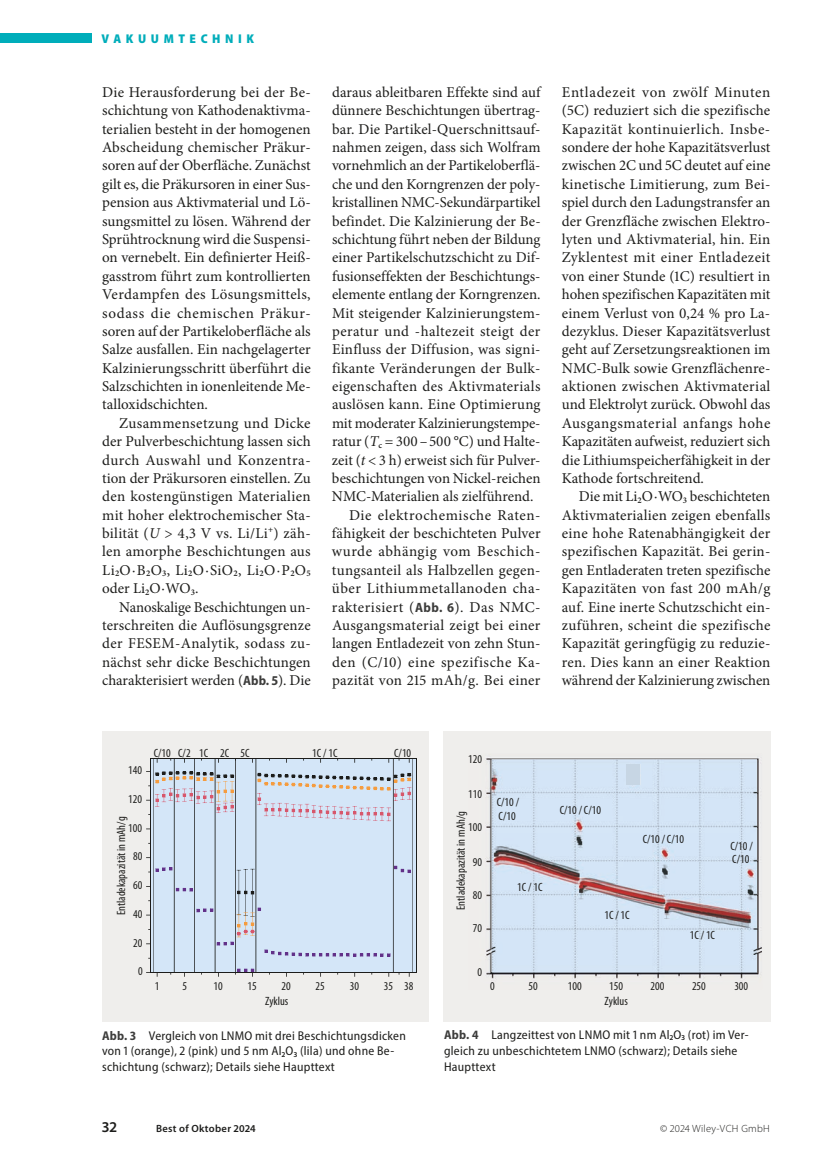
<style>
.page{position:relative;width:830px;height:1173px;background:#fff}
.page>*{position:absolute;margin:0;border:0;box-sizing:border-box;transform-origin:0 0}
.t1{font:15px/18.3px "Minion Pro";letter-spacing:.005em;color:#1d1d1b;text-align:justify}
.t2{font:15px "Minion Pro";letter-spacing:.03em;color:#1d1d1b}
.t3{font:15px "Minion Pro";letter-spacing:.035em;color:#1d1d1b}
.t4{font:15px "Minion Pro";letter-spacing:.025em;color:#1d1d1b}
.t5{font:600 15px "Myriad Pro";color:#1d1d1b}
.t6{font:semi-condensed 12.75px/15.8px "Myriad Pro";letter-spacing:.02em;color:#1d1d1b}
.t7{font:900 semi-condensed 12.75px "Myriad Pro";letter-spacing:.36em;color:#00adba}
.t8{font:condensed 12px/13.8px "Myriad Pro";color:#1d1d1b}
.t9{font:300 10.5px "Myriad Pro";letter-spacing:.03em;color:#1d1d1b}
.t10{font:600 10.5px "Myriad Pro";letter-spacing:.03em;color:#1d1d1b}
.s1{font-style:italic}
.s2{font-family:"Myriad Pro";font-weight:700;font-stretch:semi-condensed;font-size:13.5px;color:#3d3d3c}
.s3{font-weight:700;color:#3d3d3c}
</style>
<div class="page">
<div style="left:0;top:33px;width:91px;height:10px;background:#00adba"></div>
<div style="left:102px;top:730px;width:668px;height:291px;background:#efeeec"></div>
<img style="left:485px;top:758px;width:276px;height:221px">
<img style="left:491px;top:759px;width:265px;height:214px">
<div style="left:626px;top:764px;width:14px;height:21px;background:#c7d6e4"></div>
<hr style="left:150px;top:972px;width:266px;height:1px;background:#1d1d1b">
<hr style="left:150px;top:758px;width:266px;height:1px;background:#1d1d1b">
<hr style="left:415px;top:758px;width:1px;height:215px;background:#1d1d1b">
<svg style="left:146px;top:759px;width:266px;height:217px;background:#ccd8e8"></svg>
<div style="left:429px;top:728px;width:13px;height:301px;background:#fff"></div>
<p class="t7" style="left:102px;top:30px;width:154px">VAKUUMTECHNIK</p>
<p class="t1" style="left:102px;top:83px;width:210px">Die Herausforderung bei der Be&shy;schichtung von Kathodenaktivma&shy;terialien besteht in der homogenen Abscheidung chemischer Präkur&shy;soren auf der Oberfläche. Zunächst gilt es, die Präkursoren in einer Sus&shy;pension aus Aktivmaterial und Lö&shy;sungsmittel zu lösen. Während der Sprühtrocknung wird die Suspensi&shy;on vernebelt. Ein definierter Heiß&shy;gasstrom führt zum kontrollierten Verdampfen des Lösungsmittels, sodass die chemischen Präkur&shy;soren auf der Partikeloberfläche als Salze ausfallen. Ein nachgelagerter Kalzinierungsschritt überführt die Salzschichten in ionenleitende Me&shy;talloxidschichten.</p>
<p class="t1" style="left:102px;top:414px;width:210px;text-indent:17px">Zusammensetzung und Dicke der Pulverbeschichtung lassen sich durch Auswahl und Konzentra&shy;tion der Präkursoren einstellen. Zu den kostengünstigen Materialien mit hoher elektrochemischer Sta&shy;bilität (<span class="s1">U</span> &gt; 4,3 V vs. Li/Li<sup>+</sup>) zäh&shy;len amorphe Beschichtungen aus Li<sub>2</sub>O ∙ B<sub>2</sub>O<sub>3</sub>, Li<sub>2</sub>O ∙ SiO<sub>2</sub>, Li<sub>2</sub>O ∙ P<sub>2</sub>O<sub>5 </sub>oder Li<sub>2</sub>O ∙ WO<sub>3</sub>.</p>
<p class="t1" style="left:102px;top:598px;width:210px;text-indent:17px">Nanoskalige Beschichtungen un&shy;terschreiten die Auflösungsgrenze der FESEM-Analytik, sodass zu&shy;nächst sehr dicke Beschichtungen charakterisiert werden (<span class="s2">Abb. 5</span>). Die</p>
<p class="t1" style="left:332px;top:83px;width:210px">daraus ableitbaren Effekte sind auf</p>
<p class="t1" style="left:332px;top:101px;width:210px">dünnere Beschichtungen übertrag-</p>
<p class="t1" style="left:332px;top:120px;width:210px">bar. Die Partikel-Querschnittsauf-</p>
<p class="t1" style="left:332px;top:138px;width:210px">nahmen zeigen, dass sich Wolfram</p>
<p class="t1" style="left:332px;top:157px;width:210px">vornehmlich an der Partikeloberflä-</p>
<p class="t1" style="left:332px;top:175px;width:210px">che und den Korngrenzen der poly-</p>
<p class="t1" style="left:332px;top:193px;width:210px">kristallinen NMC-Sekundärpartikel</p>
<p class="t1" style="left:332px;top:212px;width:210px">befindet. Die Kalzinierung der Be-</p>
<p class="t1" style="left:332px;top:230px;width:210px">schichtung führt neben der Bildung</p>
<p class="t1" style="left:332px;top:248px;width:210px">einer Partikelschutzschicht zu Dif-</p>
<p class="t1" style="left:332px;top:267px;width:210px">fusionseffekten der Beschichtungs-</p>
<p class="t1" style="left:332px;top:285px;width:210px">elemente entlang der Korngrenzen.</p>
<p class="t1" style="left:332px;top:304px;width:210px">Mit steigender Kalzinierungstem-</p>
<p class="t2" style="left:332px;top:321px;width:210px">peratur und -haltezeit steigt der</p>
<p class="t1" style="left:332px;top:340px;width:210px">Einfluss der Diffusion, was signi-</p>
<p class="t1" style="left:332px;top:359px;width:210px">fikante Veränderungen der Bulk-</p>
<p class="t4" style="left:332px;top:376px;width:210px">eigenschaften des Aktivmaterials</p>
<p class="t1" style="left:332px;top:395px;width:210px">auslösen kann. Eine Optimierung</p>
<p class="t1" style="left:332px;top:414px;width:210px">mit moderater Kalzinierungstempe-</p>
<p class="t1" style="left:332px;top:432px;width:210px">ratur (<span class="s1">T</span><sub>c</sub> = 300 – 500 °C) und Halte-</p>
<p class="t1" style="left:332px;top:451px;width:210px">zeit (<span class="s1">t</span> &lt; 3 h) erweist sich für Pulver-</p>
<p class="t1" style="left:332px;top:469px;width:210px">beschichtungen von Nickel-reichen</p>
<p class="t1" style="left:332px;top:487px;width:203px">NMC-Materialien als zielführend.</p>
<p class="t3" style="left:349px;top:505px;width:193px">Die elektrochemische Raten-</p>
<p class="t1" style="left:332px;top:524px;width:210px">fähigkeit der beschichteten Pulver</p>
<p class="t3" style="left:332px;top:541px;width:210px">wurde abhängig vom Beschich-</p>
<p class="t1" style="left:332px;top:561px;width:210px">tungsanteil als Halbzellen gegen-</p>
<p class="t2" style="left:332px;top:578px;width:210px">über Lithiummetallanoden cha-</p>
<p class="t2" style="left:332px;top:597px;width:210px">rakterisiert (<span class="s2">Abb. 6</span>). Das NMC-</p>
<p class="t4" style="left:332px;top:615px;width:210px">Ausgangsmaterial zeigt bei einer</p>
<p class="t1" style="left:332px;top:634px;width:210px">langen Entladezeit von zehn Stun-</p>
<p class="t3" style="left:332px;top:652px;width:210px">den (C/10) eine spezifische Ka-</p>
<p class="t1" style="left:332px;top:671px;width:210px">pazität von 215 mAh/g. Bei einer</p>
<p class="t1" style="left:561px;top:83px;width:210px">Entladezeit von zwölf Minuten (5C) reduziert sich die spezifische Kapazität kontinuierlich. Insbe&shy;sondere der hohe Kapazitätsverlust zwischen 2C und 5C deutet auf eine kinetische Limitierung, zum Bei&shy;spiel durch den Ladungstransfer an der Grenzfläche zwischen Elektro&shy;lyten und Aktivmaterial, hin. Ein Zyklentest mit einer Entladezeit von einer Stunde (1C) resultiert in hohen spezifischen Kapazitäten mit einem Verlust von 0,24 % pro La&shy;dezyklus. Dieser Kapazitätsverlust geht auf Zersetzungsreaktionen im NMC-Bulk sowie Grenzflächenre&shy;aktionen zwischen Aktivmaterial und Elektrolyt zurück. Obwohl das Ausgangsmaterial anfangs hohe Kapazitäten aufweist, reduziert sich die Lithiumspeicherfähigkeit in der Kathode fortschreitend.</p>
<p class="t1" style="left:561px;top:487px;width:210px;text-indent:17px">Die mit Li<sub>2</sub>O ∙WO<sub>3</sub> beschichteten Aktivmaterialien zeigen ebenfalls eine hohe Ratenabhängigkeit der spezifischen Kapazität. Bei gerin&shy;gen Entladeraten treten spezifische Kapazitäten von fast 200 mAh/g auf. Eine inerte Schutzschicht ein&shy;zuführen, scheint die spezifische Kapazität geringfügig zu reduzie&shy;ren. Dies kann an einer Reaktion während der Kalzinierung zwischen</p>
<p class="t8" style="left:128px;top:763px;width:15px">140</p>
<p class="t8" style="left:128px;top:792px;width:15px">120</p>
<p class="t8" style="left:114px;top:915px;width:100px;rotate:-90deg">Entladekapazität in mAh/g</p>
<p class="t8" style="left:128px;top:820px;width:15px">100</p>
<p class="t8" style="left:133px;top:849px;width:11px">80</p>
<p class="t8" style="left:133px;top:878px;width:11px">60</p>
<p class="t8" style="left:133px;top:907px;width:11px">40</p>
<p class="t8" style="left:133px;top:935px;width:11px">20</p>
<p class="t8" style="left:138px;top:964px;width:6px">0</p>
<p class="t8" style="left:154px;top:746px;width:97px">C/10 C/2 1C 2C 5C</p>
<p class="t8" style="left:312px;top:746px;width:27px">1C / 1C</p>
<p class="t8" style="left:394px;top:746px;width:19px">C/10</p>
<p class="t8" style="left:468px;top:752px;width:15px">120</p>
<p class="t8" style="left:468px;top:787px;width:15px">110</p>
<p class="t8" style="left:468px;top:820px;width:15px">100</p>
<p class="t8" style="left:472px;top:854px;width:11px">90</p>
<p class="t8" style="left:472px;top:888px;width:11px">80</p>
<p class="t8" style="left:472px;top:921px;width:11px">70</p>
<p class="t8" style="left:477px;top:965px;width:6px">0</p>
<p class="t8" style="left:453px;top:910px;width:100px;rotate:-90deg">Entladekapazität in mAh/g</p>
<p class="t8" style="left:496px;top:795px;width:24px">C/10 /<br>C/10</p>
<p class="t8" style="left:517px;top:880px;width:27px">1C / 1C</p>
<p class="t8" style="left:559px;top:803px;width:43px">C/10 / C/10</p>
<p class="t8" style="left:642px;top:832px;width:43px">C/10 / C/10</p>
<p class="t8" style="left:730px;top:838px;width:24px">C/10 /<br>C/10</p>
<p class="t8" style="left:604px;top:908px;width:27px">1C / 1C</p>
<p class="t8" style="left:689px;top:928px;width:27px">1C / 1C</p>
<p class="t8" style="left:155px;top:978px;width:6px">1</p>
<p class="t8" style="left:213px;top:978px;width:11px">10</p>
<p class="t8" style="left:247px;top:978px;width:11px">15</p>
<p class="t8" style="left:281px;top:978px;width:11px">20</p>
<p class="t8" style="left:315px;top:978px;width:11px">25</p>
<p class="t8" style="left:349px;top:978px;width:11px">30</p>
<p class="t8" style="left:383px;top:978px;width:31px">35 38</p>
<p class="t8" style="left:182px;top:978px;width:6px">5</p>
<p class="t8" style="left:490px;top:978px;width:6px">0</p>
<p class="t8" style="left:528px;top:978px;width:11px">50</p>
<p class="t8" style="left:567px;top:978px;width:15px">100</p>
<p class="t8" style="left:609px;top:978px;width:15px">150</p>
<p class="t8" style="left:650px;top:978px;width:15px">200</p>
<p class="t8" style="left:691px;top:978px;width:15px">250</p>
<p class="t8" style="left:734px;top:978px;width:15px">300</p>
<p class="t8" style="left:265px;top:994px;width:25px">Zyklus</p>
<p class="t8" style="left:604px;top:994px;width:25px">Zyklus</p>
<p class="t6" style="left:102px;top:1027px;width:305px"><span class="s3">Abb. 3</span> Vergleich von LNMO mit drei Beschichtungsdicken von 1 (orange), 2 (pink) und 5 nm Al<sub>2</sub>O<sub>3</sub> (lila) und ohne Be&shy;schichtung (schwarz); Details siehe Haupttext</p>
<p class="t6" style="left:444px;top:1027px;width:306px"><span class="s3">Abb. 4</span> Langzeittest von LNMO mit 1 nm Al<sub>2</sub>O<sub>3</sub> (rot) im Ver&shy;gleich zu unbeschichtetem LNMO (schwarz); Details siehe<br>Haupttext</p>
<p class="t5" style="left:102px;top:1117px;width:16px">32</p>
<p class="t10" style="left:156px;top:1121px;width:101px">Best of Oktober 2024</p>
<p class="t9" style="left:660px;top:1122px;width:111px">© 2024 Wiley-VCH GmbH</p>
</div>
